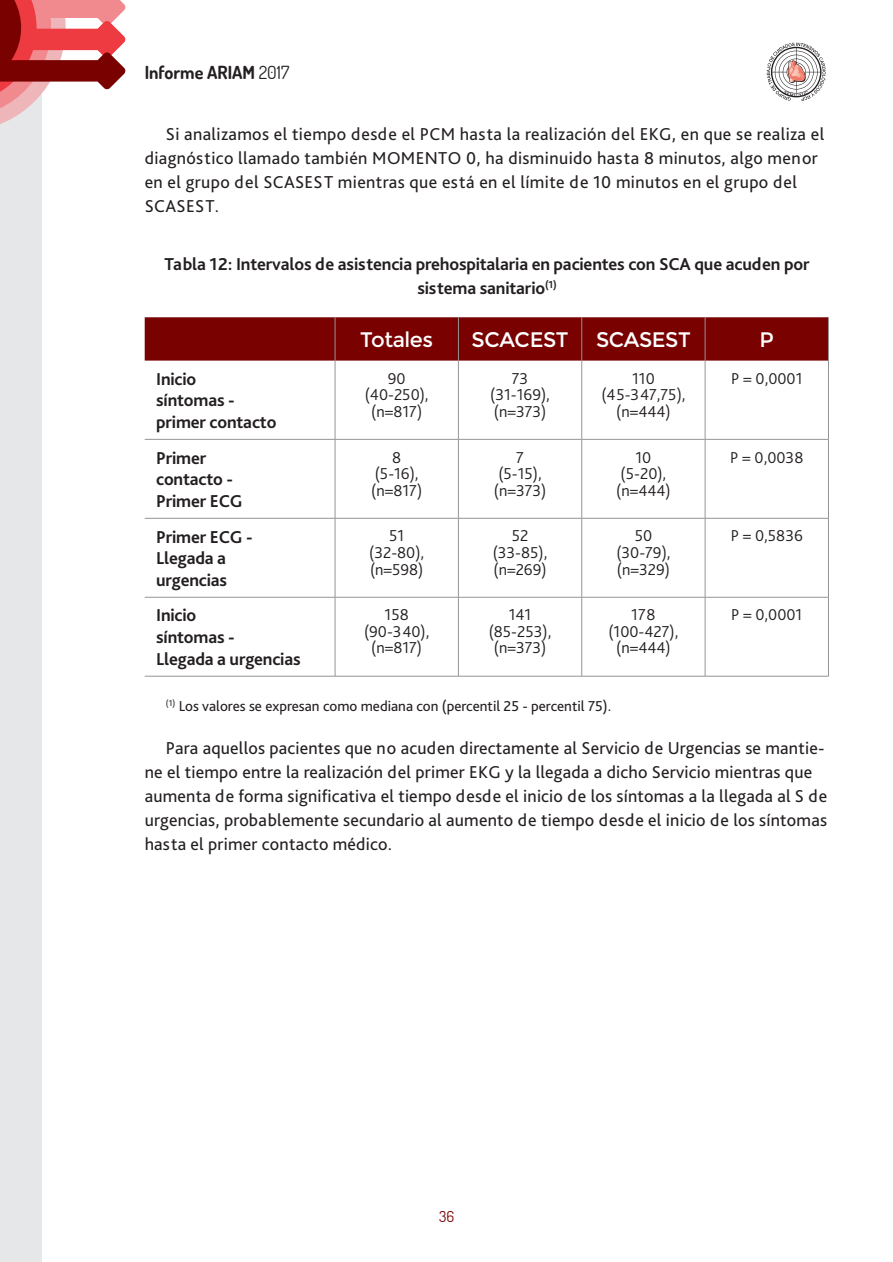
<style>
.page{position:relative;width:893px;height:1262px;background:#fff}
.page>*{position:absolute;margin:0;border:0;box-sizing:border-box;transform-origin:0 0}
.t1{font:21px "Montserrat";letter-spacing:-.02em;color:#fff}
.t2{font:18px/24px "Bliss Pro";letter-spacing:.01em;color:#231f20}
.t3{font:700 18px/21.6px "Bliss Pro";letter-spacing:-.01em;color:#231f20}
.t4{font:700 18px "Dosis";color:#231f20}
.t5{font:300 16.5px/16.5px "Bliss Pro";color:#231f20;text-align:center}
.t6{font:15px "Bliss Pro";color:#231f20}
.t7{font:15px "Dosis";color:#790100}
.s1{font-weight:400}
</style>
<div class="page">
<div style="left:0;top:0;width:42px;height:1261px;background:#e6e7e9"></div>
<svg style="left:766px;top:43px;width:59px;height:58px"></svg>
<div style="left:145px;top:317px;width:683px;height:43px;background:#790100"></div>
<hr style="left:828px;top:317px;width:1px;height:43px;background:#939598">
<hr style="left:335px;top:439px;width:123px;height:1px;background:#939598">
<hr style="left:458px;top:439px;width:124px;height:1px;background:#939598">
<hr style="left:582px;top:439px;width:123px;height:1px;background:#939598">
<hr style="left:705px;top:439px;width:123px;height:1px;background:#939598">
<hr style="left:335px;top:518px;width:123px;height:1px;background:#939598">
<hr style="left:458px;top:518px;width:124px;height:1px;background:#939598">
<hr style="left:582px;top:518px;width:123px;height:1px;background:#939598">
<hr style="left:705px;top:518px;width:123px;height:1px;background:#939598">
<hr style="left:335px;top:597px;width:123px;height:1px;background:#939598">
<hr style="left:458px;top:597px;width:124px;height:1px;background:#939598">
<hr style="left:582px;top:597px;width:123px;height:1px;background:#939598">
<hr style="left:705px;top:597px;width:123px;height:1px;background:#939598">
<hr style="left:335px;top:676px;width:123px;height:1px;background:#939598">
<hr style="left:458px;top:676px;width:124px;height:1px;background:#939598">
<hr style="left:582px;top:676px;width:123px;height:1px;background:#939598">
<hr style="left:705px;top:676px;width:123px;height:1px;background:#939598">
<hr style="left:335px;top:360px;width:1px;height:79px;background:#939598">
<hr style="left:458px;top:360px;width:1px;height:79px;background:#939598">
<hr style="left:581px;top:360px;width:1px;height:79px;background:#939598">
<hr style="left:705px;top:360px;width:1px;height:79px;background:#939598">
<hr style="left:828px;top:360px;width:1px;height:79px;background:#939598">
<hr style="left:335px;top:439px;width:1px;height:79px;background:#939598">
<hr style="left:458px;top:439px;width:1px;height:79px;background:#939598">
<hr style="left:581px;top:439px;width:1px;height:79px;background:#939598">
<hr style="left:705px;top:439px;width:1px;height:79px;background:#939598">
<hr style="left:828px;top:439px;width:1px;height:79px;background:#939598">
<hr style="left:335px;top:518px;width:1px;height:79px;background:#939598">
<hr style="left:458px;top:518px;width:1px;height:79px;background:#939598">
<hr style="left:581px;top:518px;width:1px;height:79px;background:#939598">
<hr style="left:705px;top:518px;width:1px;height:79px;background:#939598">
<hr style="left:828px;top:518px;width:1px;height:79px;background:#939598">
<hr style="left:335px;top:597px;width:1px;height:79px;background:#939598">
<hr style="left:458px;top:597px;width:1px;height:79px;background:#939598">
<hr style="left:581px;top:597px;width:1px;height:79px;background:#939598">
<hr style="left:705px;top:597px;width:1px;height:79px;background:#939598">
<hr style="left:828px;top:597px;width:1px;height:79px;background:#939598">
<hr style="left:145px;top:439px;width:190px;height:1px;background:#939598">
<hr style="left:145px;top:518px;width:190px;height:1px;background:#939598">
<hr style="left:145px;top:597px;width:190px;height:1px;background:#939598">
<hr style="left:145px;top:676px;width:190px;height:1px;background:#939598">
<hr style="left:705px;top:317px;width:1px;height:43px;background:#939598">
<hr style="left:335px;top:317px;width:1px;height:43px;background:#939598">
<hr style="left:458px;top:317px;width:1px;height:43px;background:#939598">
<hr style="left:581px;top:317px;width:1px;height:43px;background:#939598">
<svg style="left:0;top:0;width:126px;height:124px"></svg>
<p class="t4" style="left:145px;top:61px;width:146px">Informe ARIAM <span class="s1">2017</span></p>
<p class="t2" style="left:145px;top:122px;width:681px;text-indent:21px">Si analizamos el tiempo desde el PCM hasta la realización del EKG, en que se realiza el diagnóstico llamado también MOMENTO 0, ha disminuido hasta 8 minutos, algo menor en el grupo del SCASEST mientras que está en el límite de 10 minutos en el grupo del SCASEST.</p>
<p class="t3" style="left:165px;top:252px;width:646px;line-height:24px;text-align:center">Tabla 12: Intervalos de asistencia prehospitalaria en pacientes con SCA que acuden por sistema sanitario<sup>(1)</sup></p>
<p class="t1" style="left:360px;top:327px;width:74px">Totales</p>
<p class="t1" style="left:471px;top:327px;width:98px">SCACEST</p>
<p class="t1" style="left:596px;top:327px;width:96px">SCASEST</p>
<p class="t1" style="left:759px;top:327px;width:16px">P</p>
<p class="t3" style="left:156px;top:367px;width:122px">Inicio<br>síntomas - primer contacto</p>
<p class="t5" style="left:365px;top:369px;width:65px">90 (40-250), (n=817)</p>
<p class="t5" style="left:490px;top:369px;width:61px">73 (31-169), (n=373)</p>
<p class="t5" style="left:601px;top:369px;width:86px">110 (45-347,75), (n=444)</p>
<p class="t5" style="left:731px;top:369px;width:73px">P = 0,0001</p>
<p class="t3" style="left:156px;top:446px;width:88px">Primer contacto -<br>Primer ECG</p>
<p class="t5" style="left:371px;top:448px;width:52px">8 (5-16), (n=817)</p>
<p class="t5" style="left:494px;top:448px;width:54px">7 (5-15), (n=373)</p>
<p class="t5" style="left:616px;top:448px;width:56px">10 (5-20), (n=444)</p>
<p class="t5" style="left:730px;top:448px;width:75px">P = 0,0038</p>
<p class="t3" style="left:156px;top:525px;width:98px">Primer ECG -<br>Llegada a urgencias</p>
<p class="t5" style="left:369px;top:527px;width:57px">51 (32-80), (n=598)</p>
<p class="t5" style="left:493px;top:527px;width:56px">52 (33-85), (n=269)</p>
<p class="t5" style="left:616px;top:527px;width:56px">50 (30-79), (n=329)</p>
<p class="t5" style="left:731px;top:527px;width:74px">P = 0,5836</p>
<p class="t3" style="left:156px;top:604px;width:146px">Inicio<br>síntomas -<br>Llegada a urgencias</p>
<p class="t5" style="left:364px;top:606px;width:67px">158 (90-340), (n=817)</p>
<p class="t5" style="left:489px;top:606px;width:64px">141 (85-253), (n=373)</p>
<p class="t5" style="left:608px;top:606px;width:71px">178 (100-427), (n=444)</p>
<p class="t5" style="left:731px;top:606px;width:73px">P = 0,0001</p>
<p class="t6" style="left:166px;top:696px;width:447px"><sup>(1)</sup> Los valores se expresan como mediana con (percentil 25 - percentil 75).</p>
<p class="t2" style="left:145px;top:735px;width:684px;text-indent:21px">Para aquellos pacientes que no acuden directamente al Servicio de Urgencias se mantie&shy;ne el tiempo entre la realización del primer EKG y la llegada a dicho Servicio mientras que aumenta de forma significativa el tiempo desde el inicio de los síntomas a la llegada al S de urgencias, probablemente secundario al aumento de tiempo desde el inicio de los síntomas hasta el primer contacto médico.</p>
<p class="t7" style="left:439px;top:1206px;width:17px">36</p>
</div>
